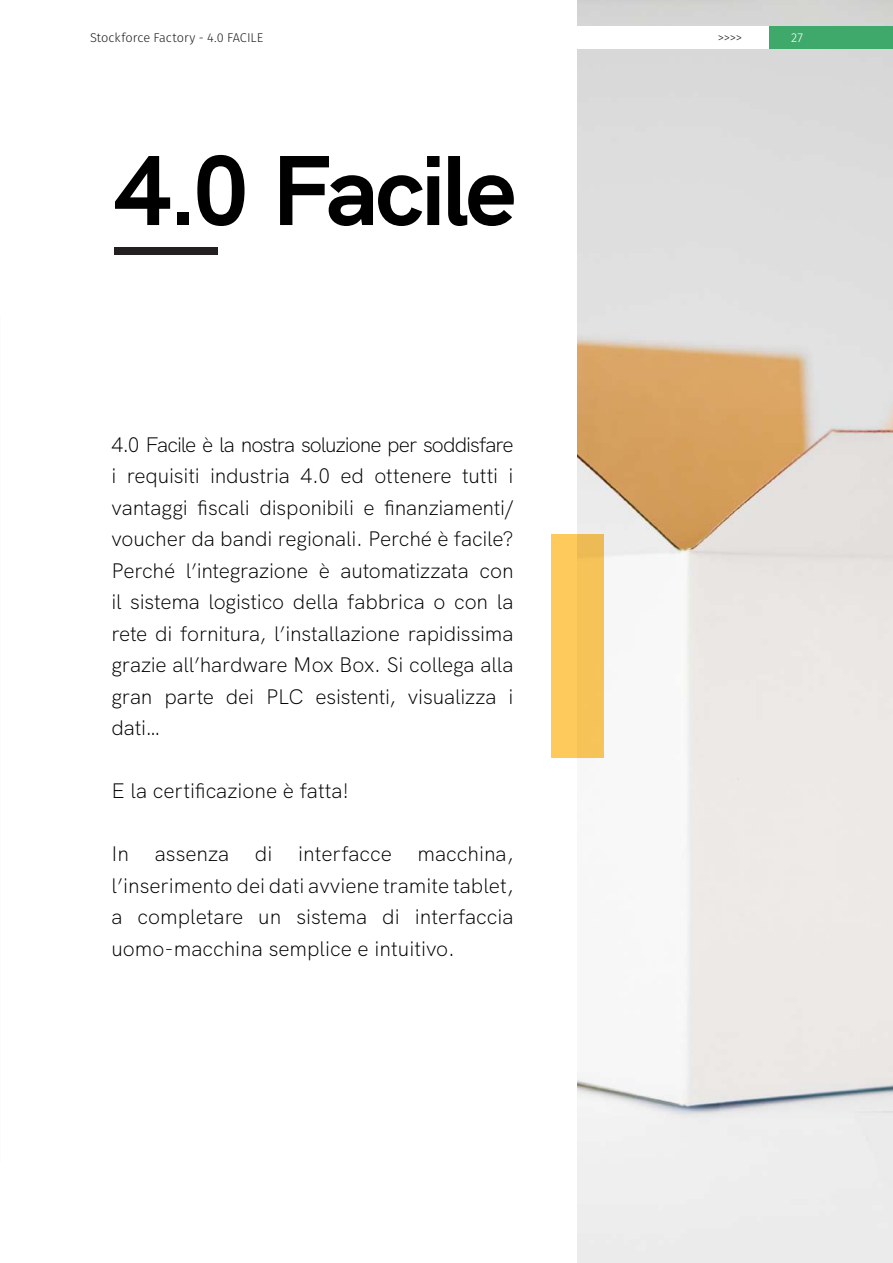
<style>
.page{position:relative;width:893px;height:1263px;background:#fff}
.page>*{position:absolute;margin:0;border:0;box-sizing:border-box;transform-origin:0 0}
.t1{font:700 99px "HK Grotesk";letter-spacing:-.04em;color:#000}
.t2{font:300 21px/31.5px "HK Grotesk";letter-spacing:-.005em;color:#000;text-align:justify}
.t3{font:300 12.75px "Fira Sans";color:#231f20}
.t4{font:300 12.75px "Fira Sans";color:#fff}
</style>
<div class="page">
<img style="left:577px;top:0;width:316px;height:1263px">
<div style="left:551px;top:534px;width:53px;height:224px;background:#f7c459"></div>
<div style="left:114px;top:248px;width:104px;height:7px;background:#231f20"></div>
<div style="left:769px;top:26px;width:124px;height:23px;background:#3fa96b"></div>
<div style="left:0;top:26px;width:769px;height:23px;background:#fff"></div>
<p class="t3" style="left:90px;top:28px;width:175px">Stockforce Factory - 4.0 FACILE</p>
<p class="t3" style="left:718px;top:28px;width:26px">&gt;&gt;&gt;&gt;</p>
<p class="t4" style="left:791px;top:28px;width:13px">27</p>
<h1 class="t1" style="left:114px;top:114px;width:404px">4.0 Facile</h1>
<p class="t2" style="left:111px;top:427px;width:404px">4.0 Facile è la nostra soluzione per soddisfare i requisiti industria 4.0 ed ottenere tutti i vantaggi fiscali disponibili e finanziamenti/ voucher da bandi regionali. Perché è facile?<br>Perché l’integrazione è automatizzata con il sistema logistico della fabbrica o con la rete di fornitura, l’installazione rapidissima grazie all’hardware Mox Box. Si collega alla gran parte dei PLC esistenti, visualizza i dati…</p>
<p class="t2" style="left:111px;top:773px;width:239px">E la certificazione è fatta!</p>
<p class="t2" style="left:111px;top:836px;width:404px">In assenza di interfacce macchina, l’inserimento dei dati avviene tramite tablet, a completare un sistema di interfaccia uomo-macchina semplice e intuitivo.</p>
</div>
